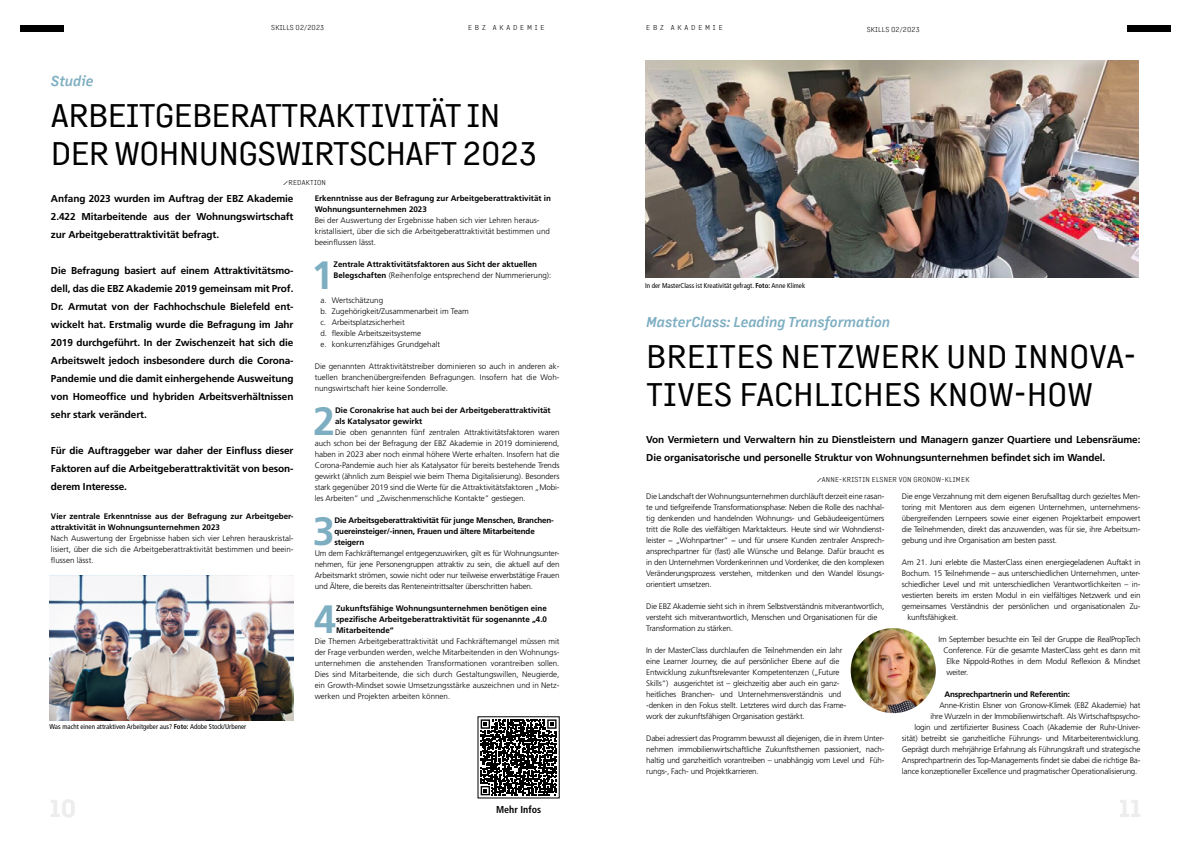
<style>
.page{position:relative;width:1191px;height:842px;background:#fff}
.page>*{position:absolute;margin:0;border:0;box-sizing:border-box;transform-origin:0 0}
.t1{font:700 39.5px "Frutiger LT Pro";color:#7eaec2}
.t2{font:32px/38px "Margin MVB";letter-spacing:-.02em;color:#000}
.t3{font:32px/38px "Margin MVB";color:#000}
.t4{font:italic 600 14px "Margin MVB";color:#7eaec2}
.t5{font:700 10px/18px "Frutiger LT Pro";letter-spacing:-.01em;color:#000;text-align:justify}
.t6{font:700 condensed 10px "Frutiger LT Std";color:#000}
.t7{font:300 8px/11px "Frutiger LT Std";letter-spacing:-.02em;color:#000;text-align:justify}
.t8{font:700 8px/11px "Frutiger LT Pro";color:#000}
.t9{font:300 8px/11px "Frutiger LT Std";color:#000}
.t10{font:700 8px/11px "Frutiger LT Pro";letter-spacing:-.02em;color:#000}
.t11{font:condensed 7px "Frutiger LT Std";color:#000}
.t12{font:300 7px "Margin MVB";letter-spacing:.03em;color:#000}
.t13{font:300 7px "Margin MVB";letter-spacing:.4em;color:#000}
.s1{font-family:"BD Colonius";font-weight:400}
.s2{font-weight:700}
.s3{font-family:"Frutiger LT Pro";font-weight:700}
</style>
<div class="page">
<div style="left:20px;top:25px;width:43px;height:6px;background:#000"></div>
<div style="left:1126px;top:26px;width:44px;height:6px;background:#000"></div>
<img style="left:645px;top:61px;width:494px;height:216px">
<img style="left:850px;top:628px;width:85px;height:85px;border-radius:43px">
<svg style="left:480px;top:719px;width:77px;height:77px"></svg>
<svg style="left:480px;top:719px;width:76px;height:76px"></svg>
<img style="left:50px;top:575px;width:243px;height:145px">
<p class="t12" style="left:271px;top:23px;width:54px">SKILLS 02/2023</p>
<p class="t12" style="left:866px;top:25px;width:54px">SKILLS 02/2023</p>
<p class="t13" style="left:468px;top:23px;width:78px">EBZ AKADEMIE</p>
<p class="t13" style="left:646px;top:23px;width:78px">EBZ AKADEMIE</p>
<h3 class="t4" style="left:51px;top:71px;width:44px">Studie</h3>
<h2 class="t2" style="left:51px;top:94px;width:487px">ARBEITGEBERATTRAKTIVITÄT IN<br>DER WOHNUNGSWIRTSCHAFT 2023</h2>
<p class="t12" style="left:284px;top:178px;width:44px"><span class="s1">⁄</span>REDAKTION</p>
<p class="t5" style="left:51px;top:190px;width:244px">Anfang 2023 wurden im Auftrag der EBZ Akademie 2.422 Mitarbeitende aus der Wohnungswirtschaft zur Arbeitgeberattraktivität befragt.</p>
<p class="t5" style="left:51px;top:262px;width:244px">Die Befragung basiert auf einem Attraktivitätsmo&shy;dell, das die EBZ Akademie 2019 gemeinsam mit Prof.<br>Dr. Armutat von der Fachhochschule Bielefeld ent&shy;wickelt hat. Erstmalig wurde die Befragung im Jahr 2019 durchgeführt. In der Zwischenzeit hat sich die Arbeitswelt jedoch insbesondere durch die Corona-Pandemie und die damit einhergehende Ausweitung von Homeoffice und hybriden Arbeitsverhältnissen sehr stark verändert.</p>
<p class="t5" style="left:51px;top:442px;width:244px">Für die Auftraggeber war daher der Einfluss dieser Faktoren auf die Arbeitgeberattraktivität von beson&shy;derem Interesse.</p>
<p class="t8" style="left:51px;top:511px;width:244px">Vier zentrale Erkenntnisse aus der Befragung zur Arbeitgeber&shy;attraktivität in Wohnungsunternehmen 2023</p>
<p class="t7" style="left:51px;top:533px;width:244px">Nach Auswertung der Ergebnisse haben sich vier Lehren herauskristal&shy;lisiert, über die sich die Arbeitgeberattraktivität bestimmen und beein&shy;flussen lässt.</p>
<p class="t11" style="left:50px;top:722px;width:198px">Was macht einen attraktiven Arbeitgeber aus? <span class="s2">Foto:</span> Adobe Stock/Urbener</p>
<p class="t8" style="left:315px;top:193px;width:238px">Erkenntnisse aus der Befragung zur Arbeitgeberattraktivität in<br>Wohnungsunternehmen 2023</p>
<p class="t9" style="left:315px;top:215px;width:237px">Bei der Auswertung der Ergebnisse haben sich vier Lehren heraus&shy;kristallisiert, über die sich die Arbeitgeberattraktivität bestimmen und beeinflussen lässt.</p>
<h1 class="t1" style="left:312px;top:252px;width:23px">1</h1>
<p class="t8" style="left:333px;top:259px;width:205px">Zentrale Attraktivitätsfaktoren aus Sicht der aktuellen</p>
<p class="t9" style="left:333px;top:270px;width:219px"><span class="s3">Belegschaften</span> (Reihenfolge entsprechend der Nummerierung):</p>
<p class="t9" style="left:320px;top:294px;width:150px">a. Wertschätzung<br>b. Zugehörigkeit/Zusammenarbeit im Team c. Arbeitsplatzsicherheit<br>d. flexible Arbeitszeitsysteme<br>e. konkurrenzfähiges Grundgehalt</p>
<p class="t7" style="left:315px;top:360px;width:246px">Die genannten Attraktivitätstreiber dominieren so auch in anderen ak&shy;tuellen branchenübergreifenden Befragungen. Insofern hat die Woh&shy;nungswirtschaft hier keine Sonderrolle.</p>
<h1 class="t1" style="left:313px;top:398px;width:23px">2</h1>
<p class="t8" style="left:335px;top:404px;width:217px">Die Coronakrise hat auch bei der Arbeitgeberattraktivität als Katalysator gewirkt</p>
<p class="t7" style="left:315px;top:426px;width:246px;text-indent:20px">Die oben genannten fünf zentralen Attraktivitätsfaktoren waren auch schon bei der Befragung der EBZ Akademie in 2019 dominierend, haben in 2023 aber noch einmal höhere Werte erhalten. Insofern hat die Corona-Pandemie auch hier als Katalysator für bereits bestehende Trends gewirkt (ähnlich zum Beispiel wie beim Thema Digitalisierung). Besonders stark gegenüber 2019 sind die Werte für die Attraktivitätsfaktoren „Mobi&shy;les Arbeiten” und „Zwischenmenschliche Kontakte” gestiegen.</p>
<h1 class="t1" style="left:313px;top:508px;width:23px">3</h1>
<p class="t10" style="left:334px;top:514px;width:221px">Die Arbeitsgeberattraktivität für junge Menschen, Branchen&shy;quereinsteiger/-innen, Frauen und ältere Mitarbeitende steigern</p>
<p class="t7" style="left:315px;top:547px;width:246px">Um dem Fachkräftemangel entgegenzuwirken, gilt es für Wohnungsunter&shy;nehmen, für jene Personengruppen attraktiv zu sein, die aktuell auf den Arbeitsmarkt strömen, sowie nicht oder nur teilweise erwerbstätige Frauen und Ältere, die bereits das Renteneintrittsalter überschritten haben.</p>
<h1 class="t1" style="left:314px;top:596px;width:23px">4</h1>
<p class="t8" style="left:336px;top:602px;width:212px;text-align:justify">Zukunftsfähige Wohnungsunternehmen benötigen eine spezifische Arbeitgeberattraktivität für sogenannte „4.0<br>Mitarbeitende“</p>
<p class="t7" style="left:315px;top:635px;width:246px">Die Themen Arbeitgeberattraktivität und Fachkräftemangel müssen mit der Frage verbunden werden, welche Mitarbeitenden in den Wohnungs&shy;unternehmen die anstehenden Transformationen vorantreiben sollen.<br>Dies sind Mitarbeitende, die sich durch Gestaltungswillen, Neugierde, ein Growth-Mindset sowie Umsetzungsstärke auszeichnen und in Netz&shy;werken und Projekten arbeiten können.</p>
<p class="t6" style="left:496px;top:803px;width:47px">Mehr Infos</p>
<p class="t11" style="left:645px;top:281px;width:162px">In der MasterClass ist Kreativität gefragt. <span class="s2">Foto:</span> Anne Klimek</p>
<h3 class="t4" style="left:646px;top:312px;width:245px">MasterClass: Leading Transformation</h3>
<h2 class="t3" style="left:646px;top:335px;width:492px">BREITES NETZWERK UND INNOVA-<br>TIVES FACHLICHES KNOW-HOW</h2>
<p class="t5" style="left:646px;top:431px;width:496px">Von Vermietern und Verwaltern hin zu Dienstleistern und Managern ganzer Quartiere und Lebensräume:<br>Die organisatorische und personelle Struktur von Wohnungsunternehmen befindet sich im Wandel.</p>
<p class="t12" style="left:817px;top:474px;width:154px"><span class="s1">⁄</span>ANNE-KRISTIN ELSNER VON GRONOW-KLIMEK</p>
<p class="t7" style="left:646px;top:491px;width:240px">Die Landschaft der Wohnungsunternehmen durchläuft derzeit eine rasan&shy;te und tiefgreifende Transformationsphase: Neben die Rolle des nachhal&shy;tig denkenden und handelnden Wohnungs- und Gebäudeeigentümers tritt die Rolle des vielfältigen Marktakteurs. Heute sind wir Wohndienst&shy;leister − „Wohnpartner“ − und für unsere Kunden zentraler Ansprech&shy;ansprechpartner für (fast) alle Wünsche und Belange. Dafür braucht es in den Unternehmen Vordenkerinnen und Vordenker, die den komplexen Veränderungsprozess verstehen, mitdenken und den Wandel lösungs&shy;orientiert umsetzen.</p>
<p class="t7" style="left:646px;top:601px;width:239px;text-align:left">Die EBZ Akademie sieht sich in ihrem Selbstverständnis mitverantwortlich, versteht sich mitverantwortlich, Menschen und Organisationen für die<br>Transformation zu stärken.</p>
<p class="t7" style="left:646px;top:645px;width:202px;text-align:left">In der MasterClass durchlaufen die Teilnehmenden ein Jahr eine Learner Journey, die auf persönlicher Ebene auf die Entwicklung zukunftsrelevanter Kompetentenzen („Future Skills“) ausgerichtet ist – gleichzeitig aber auch ein ganz&shy;heitliches Branchen- und Unternehmensverständnis und -denken in den Fokus stellt. Letzteres wird durch das Frame&shy;work der zukunftsfähigen Organisation gestärkt.</p>
<p class="t7" style="left:646px;top:733px;width:240px">Dabei adressiert das Programm bewusst all diejenigen, die in ihrem Unter&shy;nehmen immobilienwirtschaftliche Zukunftsthemen passioniert, nach&shy;haltig und ganzheitlich vorantreiben – unabhängig vom Level und Füh&shy;rungs-, Fach- und Projektkarrieren.</p>
<p class="t7" style="left:902px;top:491px;width:240px">Die enge Verzahnung mit dem eigenen Berufsalltag durch gezieltes Men&shy;toring mit Mentoren aus dem eigenen Unternehmen, unternehmens&shy;übergreifenden Lernpeers sowie einer eigenen Projektarbeit empowert die Teilnehmenden, direkt das anzuwenden, was für sie, ihre Arbeitsum&shy;gebung und ihre Organisation am besten passt.</p>
<p class="t7" style="left:902px;top:557px;width:240px">Am 21. Juni erlebte die MasterClass einen energiegeladenen Auftakt in</p>
<p class="t7" style="left:902px;top:568px;width:240px">Bochum. 15 Teilnehmende – aus unterschiedlichen Unternehmen, unter-</p>
<p class="t7" style="left:902px;top:579px;width:240px">schiedlicher Level und mit unterschiedlichen Verantwortlichkeiten – in-</p>
<p class="t7" style="left:902px;top:590px;width:240px">vestierten bereits im ersten Modul in ein vielfältiges Netzwerk und ein</p>
<p class="t7" style="left:902px;top:601px;width:240px">gemeinsames Verständnis der persönlichen und organisationalen Zu-</p>
<p class="t7" style="left:907px;top:612px;width:52px">kunftsfähigkeit.</p>
<p class="t7" style="left:938px;top:634px;width:203px">Im September besuchte ein Teil der Gruppe die RealPropTech</p>
<p class="t7" style="left:943px;top:645px;width:199px">Conference. Für die gesamte MasterClass geht es dann mit</p>
<p class="t7" style="left:946px;top:656px;width:195px">Elke Nippold-Rothes in dem Modul Reflexion &amp; Mindset</p>
<p class="t7" style="left:946px;top:667px;width:23px">weiter.</p>
<p class="t10" style="left:944px;top:689px;width:127px">Ansprechpartnerin und Referentin:</p>
<p class="t7" style="left:939px;top:700px;width:202px">Anne-Kristin Elsner von Gronow-Klimek (EBZ Akademie) hat</p>
<p class="t7" style="left:930px;top:711px;width:212px">ihre Wurzeln in der Immobilienwirtschaft. Als Wirtschaftspsycho-</p>
<p class="t7" style="left:914px;top:722px;width:227px">login und zertifizierter Business Coach (Akademie der Ruhr-Univer-</p>
<p class="t7" style="left:902px;top:733px;width:240px">sität) betreibt sie ganzheitliche Führungs- und Mitarbeiterentwicklung.</p>
<p class="t7" style="left:902px;top:744px;width:240px">Geprägt durch mehrjährige Erfahrung als Führungskraft und strategische</p>
<p class="t7" style="left:902px;top:755px;width:240px">Ansprechpartnerin des Top-Managements findet sie dabei die richtige Ba-</p>
<p class="t7" style="left:902px;top:766px;width:237px">lance konzeptioneller Excellence und pragmatischer Operationalisierung.</p>
</div>
